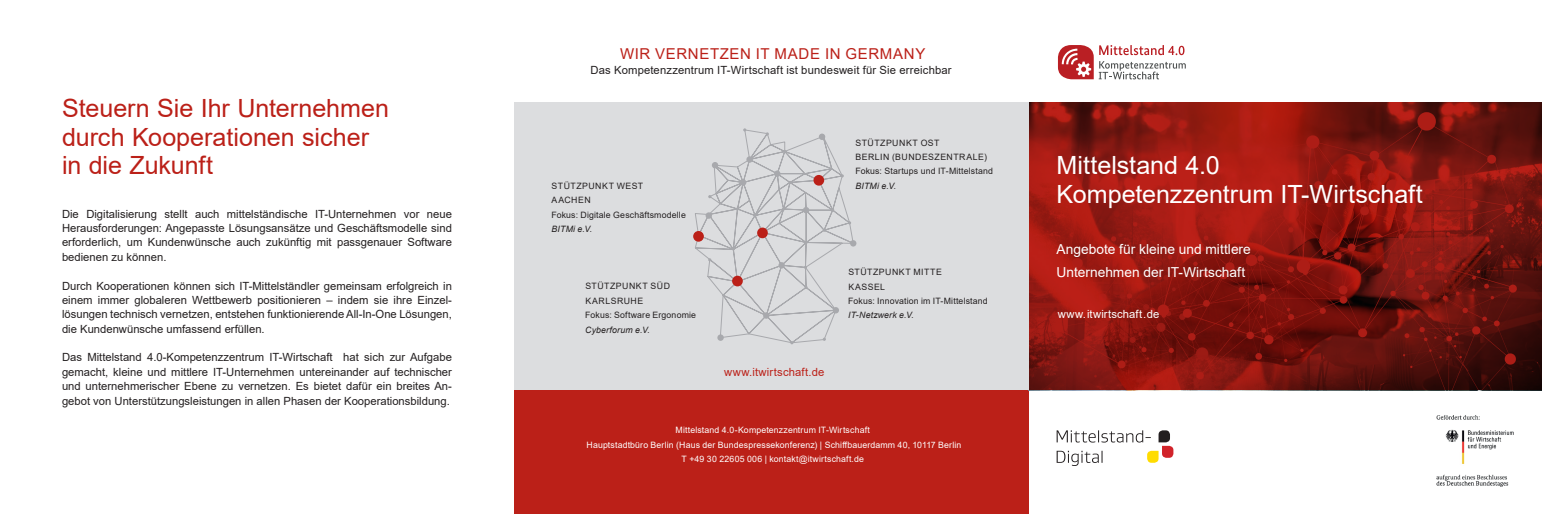
<style>
.page{position:relative;width:1542px;height:514px;background:#fff}
.page>*{position:absolute;margin:0;border:0;box-sizing:border-box;transform-origin:0 0}
.t1{font:25.12px/28.8px "Arial";color:#bb2018}
.t2{font:25.12px/28.8px "Arial";color:#fff}
.t3{font:15px "Arial";letter-spacing:.045em;color:#bb2018}
.t4{font:13.75px/22.5px "Arial";color:#fff}
.t5{font:11.25px/14.4px "Arial";color:#231f20;text-align:justify}
.t6{font:11.25px "Arial";letter-spacing:.01em;color:#fff}
.t7{font:11.25px "Arial";letter-spacing:.02em;color:#bb2018}
.t8{font:8.75px/14.4px "Arial";letter-spacing:.035em;color:#231f20}
.t9{font:8.75px/14.4px "Arial";letter-spacing:.015em;color:#fff;text-align:center}
.t10{font:italic 8.75px "Arial";letter-spacing:.02em;color:#231f20}
</style>
<div class="page">
<div style="left:514px;top:390px;width:514px;height:124px;background:#bb2018"></div>
<svg style="left:1058px;top:45px;width:127px;height:34px"></svg>
<svg style="left:1028px;top:102px;width:513px;height:288px;background:#851913"></svg>
<svg style="left:1056px;top:430px;width:117px;height:36px"></svg>
<img style="left:1436px;top:415px;width:78px;height:72px">
<div style="left:514px;top:103px;width:514px;height:287px;background:#dcdddf"></div>
<svg style="left:694px;top:129px;width:161px;height:214px"></svg>
<div style="left:693px;top:231px;width:11px;height:11px;background:#bb2018;border-radius:50%"></div>
<div style="left:757px;top:227px;width:11px;height:11px;background:#bb2018;border-radius:50%"></div>
<div style="left:813px;top:175px;width:11px;height:11px;background:#bb2018;border-radius:50%"></div>
<div style="left:732px;top:276px;width:10px;height:10px;background:#bb2018;border-radius:50%"></div>
<h1 class="t1" style="left:62px;top:94px;width:328px">Steuern Sie Ihr Unternehmen durch Kooperationen sicher in die Zukunft</h1>
<p class="t5" style="left:62px;top:206px;width:391px">Die Digitalisierung stellt auch mittelständische IT-Unternehmen vor neue Herausforderungen: Angepasste Lösungsansätze und Geschäftsmodelle sind erforderlich, um Kundenwünsche auch zukünftig mit passgenauer Software bedienen zu können.</p>
<p class="t5" style="left:62px;top:278px;width:391px">Durch Kooperationen können sich IT-Mittelständler gemeinsam erfolgreich in einem immer globaleren Wettbewerb positionieren – indem sie ihre Einzel&shy;lösungen technisch vernetzen, entstehen funktionierende All-In-One Lösungen, die Kundenwünsche umfassend erfüllen.</p>
<p class="t5" style="left:62px;top:350px;width:391px">Das Mittelstand 4.0-Kompetenzzentrum IT-Wirtschaft hat sich zur Aufgabe gemacht, kleine und mittlere IT-Unternehmen untereinander auf technischer und unternehmerischer Ebene zu vernetzen. Es bietet dafür ein breites An&shy;gebot von Unterstützungsleistungen in allen Phasen der Kooperationsbildung.</p>
<h2 class="t3" style="left:620px;top:44px;width:307px">WIR VERNETZEN IT MADE IN GERMANY</h2>
<p class="t5" style="left:590px;top:63px;width:362px">Das Kompetenzzentrum IT-Wirtschaft ist bundesweit für Sie erreichbar</p>
<p class="t8" style="left:551px;top:178px;width:136px">STÜTZPUNKT WEST<br>AACHEN<br>Fokus: Digitale Geschäftsmodelle</p>
<p class="t10" style="left:551px;top:223px;width:42px">BITMi e.V.</p>
<p class="t8" style="left:585px;top:279px;width:112px">STÜTZPUNKT SÜD<br>KARLSRUHE<br>Fokus: Software Ergonomie</p>
<p class="t10" style="left:585px;top:324px;width:66px">Cyberforum e.V.</p>
<p class="t8" style="left:855px;top:135px;width:139px">STÜTZPUNKT OST<br>BERLIN (BUNDESZENTRALE)<br>Fokus: Startups und IT-Mittelstand</p>
<p class="t10" style="left:855px;top:180px;width:42px">BITMi e.V.</p>
<p class="t7" style="left:724px;top:364px;width:102px">www.itwirtschaft.de</p>
<p class="t8" style="left:848px;top:265px;width:141px">STÜTZPUNKT MITTE<br>KASSEL<br>Fokus: Innovation im IT-Mittelstand</p>
<p class="t10" style="left:848px;top:309px;width:67px">IT-Netzwerk e.V.</p>
<p class="t9" style="left:586px;top:423px;width:376px">Mittelstand 4.0-Kompetenzzentrum IT-Wirtschaft<br>Hauptstadtbüro Berlin (Haus der Bundespressekonferenz) | Schiffbauerdamm 40, 10117 Berlin<br>T +49 30 22605 006 | kontakt@itwirtschaft.de</p>
<h1 class="t2" style="left:1056px;top:151px;width:368px">Mittelstand 4.0<br>Kompetenzzentrum IT-Wirtschaft</h1>
<p class="t4" style="left:1056px;top:238px;width:196px">Angebote für kleine und mittlere<br>Unternehmen der IT-Wirtschaft</p>
<p class="t6" style="left:1058px;top:306px;width:103px">www.itwirtschaft.de</p>
</div>
